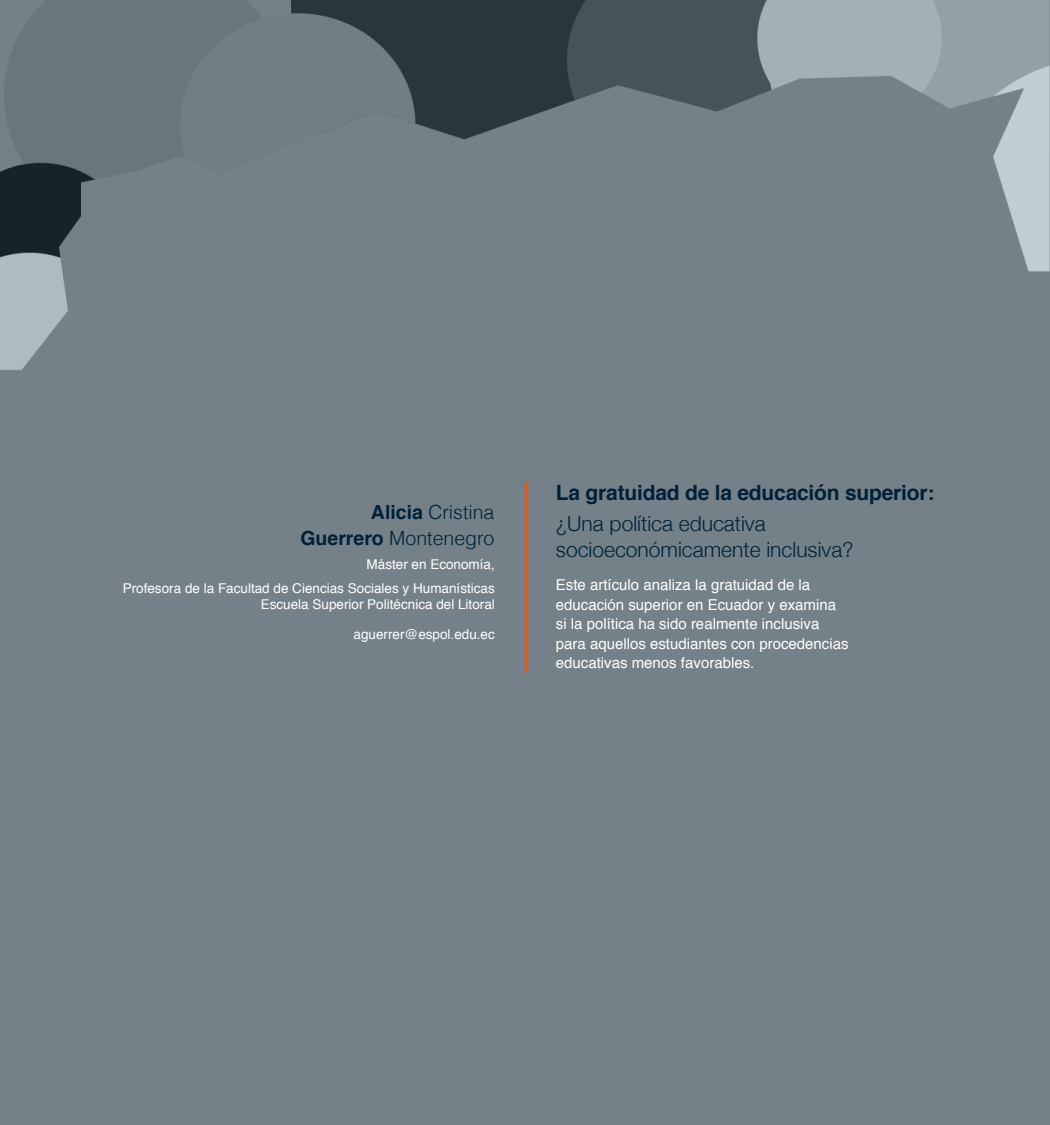
<style>
.page{position:relative;width:1050px;height:1125px;background:#fff}
.page>*{position:absolute;margin:0;border:0;box-sizing:border-box;transform-origin:0 0}
.STAFF{font:300 21px/25.5px "Helvetica Neue";color:#002137}
.STAFF-2{font:700 21px "Helvetica";letter-spacing:-.01em;color:#002137}
.STAFF-3{font:300 19.5px "Helvetica";color:#002137}
.parrafo_articulo_por{font:15px/19.5px "Helvetica";color:#fff}
.estilo_parrafo_biogr{font:13.5px "Helvetica";color:#fff}
.s1{font-weight:700}
</style>
<div class="page">
<img style="left:0;top:0;width:1050px;height:1125px">
<p class="STAFF-3" style="left:371px;top:496px;width:125px"><span class="s1">Alicia</span> Cristina</p>
<p class="STAFF-3" style="left:300px;top:521px;width:195px"><span class="s1">Guerrero</span> Montenegro</p>
<p class="estilo_parrafo_biogr" style="left:367px;top:554px;width:130px">Máster en Economía,</p>
<p class="estilo_parrafo_biogr" style="left:123px;top:578px;width:374px">Profesora de la Facultad de Ciencias Sociales y Humanísticas</p>
<p class="estilo_parrafo_biogr" style="left:261px;top:594px;width:236px">Escuela Superior Politécnica del Litoral</p>
<p class="estilo_parrafo_biogr" style="left:354px;top:624px;width:143px">aguerrer@espol.edu.ec</p>
<p class="STAFF-2" style="left:556px;top:475px;width:380px">La gratuidad de la educación superior:</p>
<p class="STAFF" style="left:556px;top:509px;width:299px">¿Una política educativa socioeconómicamente inclusiva?</p>
<p class="parrafo_articulo_por" style="left:556px;top:576px;width:294px">Este artículo analiza la gratuidad de la educación superior en Ecuador y examina si la política ha sido realmente inclusiva para aquellos estudiantes con procedencias educativas menos favorables.</p>
</div>
